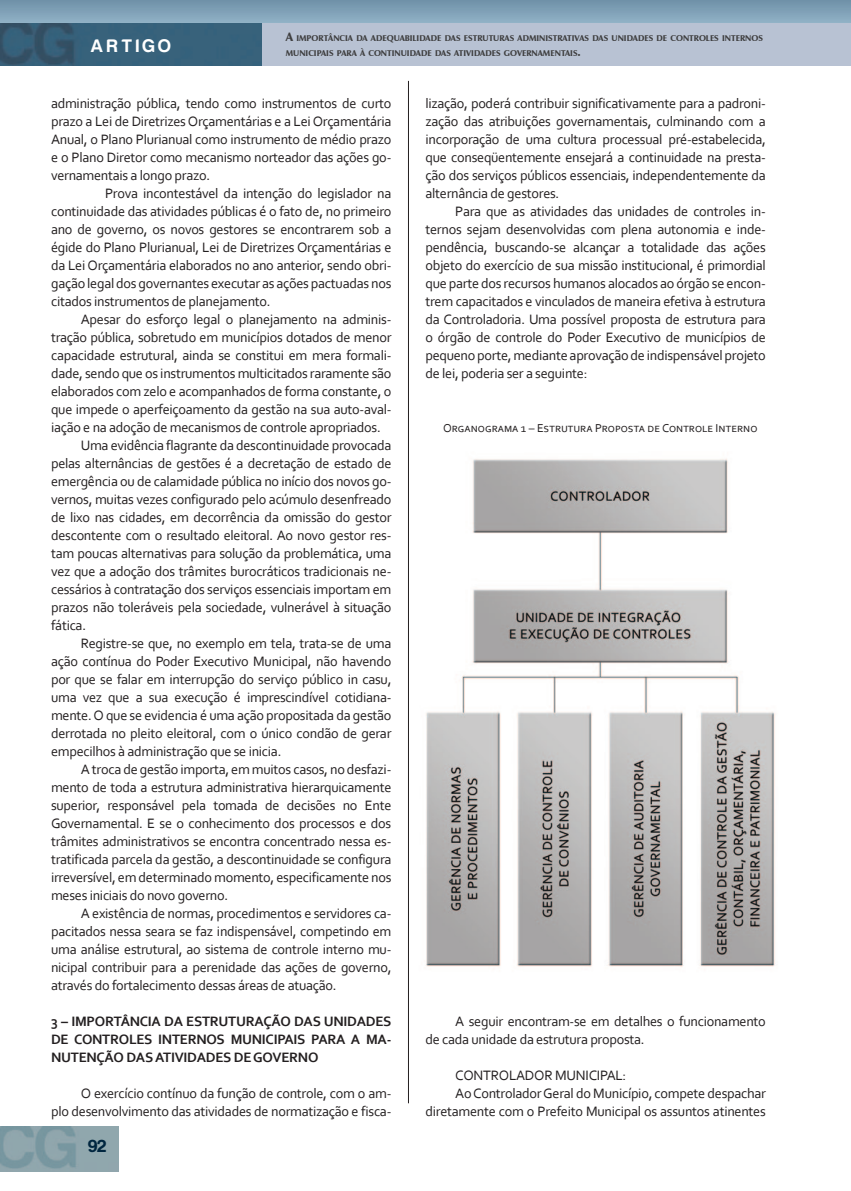
<style>
.page{position:relative;width:851px;height:1191px;background:#fff}
.page>*{position:absolute;margin:0;border:0;box-sizing:border-box;transform-origin:0 0}
.TEXTO_CORRIDO{font:700 18.75px "Harabara";letter-spacing:.2em;color:#fff}
.t1{font:700 18px "Harabara";color:#00263f}
.artigo_texto_normal{font:14.25px/18px "Corbel";letter-spacing:-.02em;color:#231f20;text-align:justify}
.Artigo_subtítulos{font:700 14.25px/18px "Corbel";letter-spacing:-.02em;color:#231f20;text-align:justify}
.Artigo_subtítulos-2{font:12px "Corbel";letter-spacing:.045em;color:#231f20}
.TEXTO_CORRIDO-2{font:900 8.4px/15px "Zapf Humanist 601 BT";color:#3e3e3f}
.s1{font-size:12px}
</style>
<div class="page">
<img style="left:426px;top:458px;width:349px;height:509px">
<hr style="left:408px;top:81px;width:1px;height:1022px;background:#231f20">
<svg style="left:0;top:0;width:850px;height:23px;background:#7fa1b6"></svg>
<img style="left:0;top:23px;width:262px;height:43px">
<img style="left:0;top:1126px;width:119px;height:45px">
<div style="left:262px;top:23px;width:588px;height:43px;background:#b8c2d3"></div>
<p class="TEXTO_CORRIDO" style="left:91px;top:36px;width:82px">ARTIGO</p>
<p class="TEXTO_CORRIDO-2" style="left:286px;top:31px;width:478px"><span class="s1">A</span> IMPORTÂNCIA DA ADEQUABILIDADE DAS ESTRUTURAS ADMINISTRATIVAS DAS UNIDADES DE CONTROLES INTERNOS<br>MUNICIPAIS PARA À CONTINUIDADE DAS ATIVIDADES GOVERNAMENTAIS<span class="s1">.</span></p>
<p class="artigo_texto_normal" style="left:51px;top:94px;width:342px">administração pública, tendo como instrumentos de curto prazo a Lei de Diretrizes Orçamentárias e a Lei Orçamentária Anual, o Plano Plurianual como instrumento de médio prazo e o Plano Diretor como mecanismo norteador das ações go&shy;vernamentais a longo prazo.</p>
<p class="artigo_texto_normal" style="left:51px;top:184px;width:342px;text-indent:54px">Prova incontestável da intenção do legislador na continuidade das atividades públicas é o fato de, no primeiro ano de governo, os novos gestores se encontrarem sob a égide do Plano Plurianual, Lei de Diretrizes Orçamentárias e da Lei Orçamentária elaborados no ano anterior, sendo obri&shy;gação legal dos governantes executar as ações pactuadas nos citados instrumentos de planejamento.</p>
<p class="artigo_texto_normal" style="left:51px;top:310px;width:342px;text-indent:30px">Apesar do esforço legal o planejamento na adminis&shy;tração pública, sobretudo em municípios dotados de menor capacidade estrutural, ainda se constitui em mera formali&shy;dade, sendo que os instrumentos multicitados raramente são elaborados com zelo e acompanhados de forma constante, o que impede o aperfeiçoamento da gestão na sua auto-aval&shy;iação e na adoção de mecanismos de controle apropriados.</p>
<p class="artigo_texto_normal" style="left:51px;top:436px;width:342px;text-indent:30px">Uma evidência flagrante da descontinuidade provocada pelas alternâncias de gestões é a decretação de estado de emergência ou de calamidade pública no início dos novos go&shy;vernos, muitas vezes configurado pelo acúmulo desenfreado de lixo nas cidades, em decorrência da omissão do gestor descontente com o resultado eleitoral. Ao novo gestor res&shy;tam poucas alternativas para solução da problemática, uma vez que a adoção dos trâmites burocráticos tradicionais ne&shy;cessários à contratação dos serviços essenciais importam em prazos não toleráveis pela sociedade, vulnerável à situação fática.</p>
<p class="artigo_texto_normal" style="left:51px;top:634px;width:342px;text-indent:30px">Registre-se que, no exemplo em tela, trata-se de uma ação contínua do Poder Executivo Municipal, não havendo por que se falar em interrupção do serviço público in casu, uma vez que a sua execução é imprescindível cotidiana&shy;mente. O que se evidencia é uma ação propositada da gestão derrotada no pleito eleitoral, com o único condão de gerar empecilhos à administração que se inicia.</p>
<p class="artigo_texto_normal" style="left:51px;top:760px;width:342px;text-indent:30px">A troca de gestão importa, em muitos casos, no desfazi&shy;mento de toda a estrutura administrativa hierarquicamente superior, responsável pela tomada de decisões no Ente Governamental. E se o conhecimento dos processos e dos trâmites administrativos se encontra concentrado nessa es&shy;tratificada parcela da gestão, a descontinuidade se configura irreversível, em determinado momento, especificamente nos meses iniciais do novo governo.</p>
<p class="artigo_texto_normal" style="left:51px;top:904px;width:342px;text-indent:30px">A existência de normas, procedimentos e servidores ca&shy;pacitados nessa seara se faz indispensável, competindo em uma análise estrutural, ao sistema de controle interno mu&shy;nicipal contribuir para a perenidade das ações de governo, através do fortalecimento dessas áreas de atuação.</p>
<p class="Artigo_subtítulos" style="left:51px;top:1012px;width:342px">3 – IMPORTÂNCIA DA ESTRUTURAÇÃO DAS UNIDADES DE CONTROLES INTERNOS MUNICIPAIS PARA A MA-NUTENÇÃO DAS ATIVIDADES DE GOVERNO</p>
<p class="artigo_texto_normal" style="left:51px;top:1084px;width:342px;text-align:right">O exercício contínuo da função de controle, com o am-<br>plo desenvolvimento das atividades de normatização e fisca-</p>
<p class="t1" style="left:88px;top:1137px;width:20px">92</p>
<p class="artigo_texto_normal" style="left:425px;top:94px;width:342px">lização, poderá contribuir significativamente para a padroni&shy;zação das atribuições governamentais, culminando com a incorporação de uma cultura processual pré-estabelecida, que conseqüentemente ensejará a continuidade na presta&shy;ção dos serviços públicos essenciais, independentemente da alternância de gestores.</p>
<p class="artigo_texto_normal" style="left:425px;top:202px;width:342px;text-indent:30px">Para que as atividades das unidades de controles in&shy;ternos sejam desenvolvidas com plena autonomia e inde&shy;pendência, buscando-se alcançar a totalidade das ações objeto do exercício de sua missão institucional, é primordial que parte dos recursos humanos alocados ao órgão se encon&shy;trem capacitados e vinculados de maneira efetiva à estrutura da Controladoria. Uma possível proposta de estrutura para o órgão de controle do Poder Executivo de municípios de pequeno porte, mediante aprovação de indispensável projeto de lei, poderia ser a seguinte:</p>
<p class="Artigo_subtítulos-2" style="left:443px;top:421px;width:316px">Organograma 1 – Estrutura Proposta de Controle Interno</p>
<p class="artigo_texto_normal" style="left:425px;top:1012px;width:342px;text-indent:30px">A seguir encontram-se em detalhes o funcionamento de cada unidade da estrutura proposta.</p>
<p class="artigo_texto_normal" style="left:455px;top:1066px;width:173px">CONTROLADOR MUNICIPAL:</p>
<p class="artigo_texto_normal" style="left:425px;top:1084px;width:342px;text-align:right">Ao Controlador Geral do Município, compete despachar diretamente com o Prefeito Municipal os assuntos atinentes</p>
</div>
